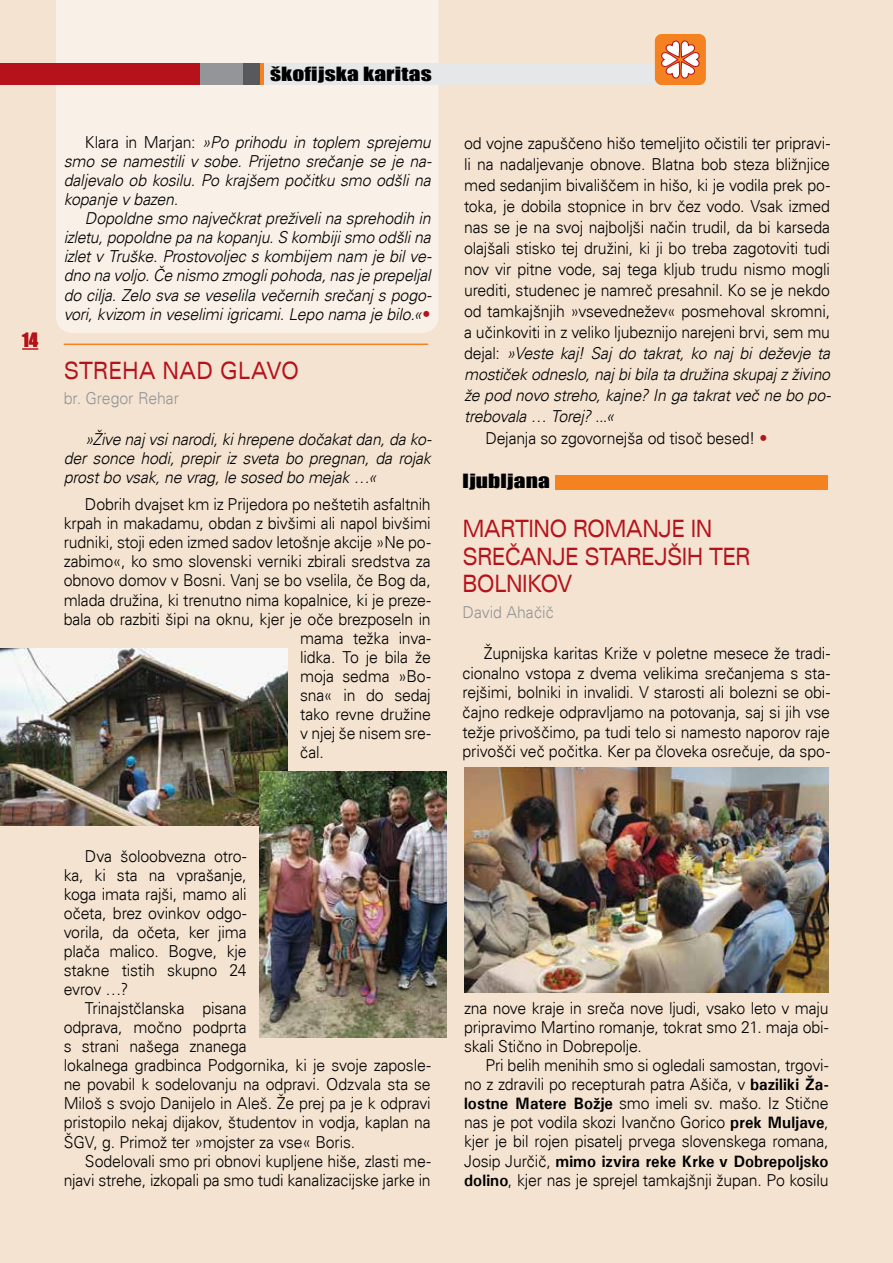
<style>
.page{position:relative;width:893px;height:1263px;background:#f4e3d1}
.page>*{position:absolute;margin:0;border:0;box-sizing:border-box;transform-origin:0 0}
.t1{font:expanded 24px/27.6px "Univers";letter-spacing:-.03em;color:#b5121b;scale:.78 1}
.t2{font:expanded 24px "Univers";letter-spacing:.005em;color:#b5121b;scale:.78 1}
.t3{font:18px "Impact";letter-spacing:.005em;color:#000;scale:1.3 1}
.t4{font:18px "Impact";color:#b5121b}
.t5{font:300 16.5px/19px "Univers";letter-spacing:-.01em;color:#000;text-align:justify;scale:.96 1}
.t6{font:italic 300 16.5px/19px "Univers";letter-spacing:-.01em;color:#000;text-align:justify;scale:.96 1}
.t7{font:300 16.5px "Univers";color:#939598;scale:.96 1}
.s1{font-style:normal}
.s2{font-style:normal;font-size:16.65px;color:#b5121b}
.s3{font-size:16.65px;color:#b5121b}
.s4{font-weight:700}
</style>
<div class="page">
<div style="left:56px;top:0;width:383px;height:333px;background:#f9f0e7"></div>
<div style="left:0;top:64px;width:668px;height:21px;background:#e6e7e8"></div>
<div style="left:0;top:64px;width:259px;height:21px;background:#58595b"></div>
<div style="left:0;top:64px;width:242px;height:21px;background:#939598"></div>
<div style="left:0;top:64px;width:200px;height:21px;background:#b5121b"></div>
<div style="left:655px;top:34px;width:51px;height:51px;background:#f58220;border-radius:7px"></div>
<svg style="left:661px;top:40px;width:39px;height:39px"></svg>
<svg style="left:22px;top:348px;width:16px;height:1px"></svg>
<img style="left:464px;top:767px;width:365px;height:226px">
<div style="left:556px;top:475px;width:272px;height:14px;background:#f58220"></div>
<img style="left:0;top:648px;width:287px;height:177px">
<img style="left:259px;top:772px;width:187px;height:265px">
<hr style="left:64px;top:344px;width:364px;height:1px;background:#f58220">
<p class="t4" style="left:22px;top:326px;width:18px">14</p>
<p class="t3" style="left:270px;top:60px;width:126px">škofijska karitas</p>
<p class="t6" style="left:64px;top:133px;width:385px;text-indent:21px"><span class="s1">Klara in Marjan:</span> »Po prihodu in toplem sprejemu smo se namestili v sobe. Prijetno srečanje se je na&shy;daljevalo ob kosilu. Po krajšem počitku smo odšli na kopanje v bazen.</p>
<p class="t6" style="left:64px;top:209px;width:385px;text-indent:21px">Dopoldne smo največkrat preživeli na sprehodih in izletu, popoldne pa na kopanju. S kombiji smo odšli na izlet v Truške. Prostovoljec s kombijem nam je bil ve&shy;dno na voljo. Če nismo zmogli pohoda, nas je prepeljal do cilja. Zelo sva se veselila večernih srečanj s pogo&shy;vori, kvizom in veselimi igricami. Lepo nama je bilo.«<span class="s2">•</span></p>
<h1 class="t2" style="left:64px;top:356px;width:303px">STREHA NAD GLAVO</h1>
<p class="t7" style="left:64px;top:388px;width:122px">br. Gregor Rehar</p>
<p class="t6" style="left:64px;top:429px;width:385px;text-indent:21px">»Žive naj vsi narodi, ki hrepene dočakat dan, da ko&shy;der sonce hodi, prepir iz sveta bo pregnan, da rojak prost bo vsak, ne vrag, le sosed bo mejak …«</p>
<p class="t5" style="left:85px;top:495px;width:362px">Dobrih dvajset km iz Prijedora po neštetih asfaltnih</p>
<p class="t5" style="left:64px;top:514px;width:384px">krpah in makadamu, obdan z bivšimi ali napol bivšimi</p>
<p class="t5" style="left:64px;top:533px;width:384px">rudniki, stoji eden izmed sadov letošnje akcije »Ne po-</p>
<p class="t5" style="left:64px;top:552px;width:384px">zabimo«, ko smo slovenski verniki zbirali sredstva za</p>
<p class="t5" style="left:64px;top:571px;width:384px">obnovo domov v Bosni. Vanj se bo vselila, če Bog da,</p>
<p class="t5" style="left:64px;top:590px;width:384px">mlada družina, ki trenutno nima kopalnice, ki je preze-</p>
<p class="t5" style="left:64px;top:609px;width:384px">bala ob razbiti šipi na oknu, kjer je oče brezposeln in</p>
<p class="t5" style="left:300px;top:628px;width:138px">mama težka inva-</p>
<p class="t5" style="left:300px;top:647px;width:138px">lidka. To je bila že</p>
<p class="t5" style="left:300px;top:666px;width:138px">moja sedma »Bo-</p>
<p class="t5" style="left:300px;top:685px;width:138px">sna« in do sedaj</p>
<p class="t5" style="left:300px;top:704px;width:138px">tako revne družine</p>
<p class="t5" style="left:300px;top:723px;width:138px">v njej še nisem sre-</p>
<p class="t5" style="left:300px;top:743px;width:26px">čal.</p>
<p class="t5" style="left:464px;top:133px;width:383px">od vojne zapuščeno hišo temeljito očistili ter pripravi-</p>
<p class="t5" style="left:464px;top:154px;width:383px">li na nadaljevanje obnove. Blatna bob steza bližnjice</p>
<p class="t5" style="left:464px;top:175px;width:383px">med sedanjim bivališčem in hišo, ki je vodila prek po-</p>
<p class="t5" style="left:464px;top:196px;width:383px">toka, je dobila stopnice in brv čez vodo. Vsak izmed</p>
<p class="t5" style="left:464px;top:217px;width:383px">nas se je na svoj najboljši način trudil, da bi karseda</p>
<p class="t5" style="left:464px;top:239px;width:383px">olajšali stisko tej družini, ki ji bo treba zagotoviti tudi</p>
<p class="t5" style="left:464px;top:260px;width:383px">nov vir pitne vode, saj tega kljub trudu nismo mogli</p>
<p class="t5" style="left:464px;top:281px;width:383px">urediti, studenec je namreč presahnil. Ko se je nekdo</p>
<p class="t5" style="left:464px;top:302px;width:383px">od tamkajšnjih »vsevednežev« posmehoval skromni,</p>
<p class="t5" style="left:464px;top:323px;width:383px">a učinkoviti in z veliko ljubeznijo narejeni brvi, sem mu</p>
<p class="t6" style="left:464px;top:344px;width:383px"><span class="s1">dejal:</span> »Veste kaj! Saj do takrat, ko naj bi deževje ta</p>
<p class="t6" style="left:464px;top:365px;width:383px">mostiček odneslo, naj bi bila ta družina skupaj z živino</p>
<p class="t6" style="left:464px;top:386px;width:384px">že pod novo streho, kajne? In ga takrat več ne bo po-</p>
<p class="t6" style="left:464px;top:407px;width:159px">trebovala … Torej? ...«</p>
<p class="t5" style="left:485px;top:429px;width:295px">Dejanja so zgovornejša od tisoč besed! <span class="s3">•</span></p>
<p class="t3" style="left:463px;top:467px;width:69px">ljubljana</p>
<h1 class="t1" style="left:463px;top:515px;width:371px">MARTINO ROMANJE IN<br>SREČANJE STAREJŠIH TER<br>BOLNIKOV</h1>
<p class="t7" style="left:463px;top:602px;width:96px">David Ahačič</p>
<p class="t5" style="left:463px;top:643px;width:384px;line-height:19.6px;text-indent:21px">Župnijska karitas Križe v poletne mesece že tradi&shy;cionalno vstopa z dvema velikima srečanjema s sta&shy;rejšimi, bolniki in invalidi. V starosti ali bolezni se obi&shy;čajno redkeje odpravljamo na potovanja, saj si jih vse težje privoščimo, pa tudi telo si namesto naporov raje privošči več počitka. Ker pa človeka osrečuje, da spo-</p>
<p class="t5" style="left:64px;top:846px;width:192px;text-indent:21px">Dva šoloobvezna otro&shy;ka, ki sta na vprašanje, koga imata rajši, mamo ali očeta, brez ovinkov odgo&shy;vorila, da očeta, ker jima plača malico. Bogve, kje stakne tistih skupno 24 evrov …?</p>
<p class="t5" style="left:64px;top:999px;width:384px;text-align:left;text-indent:21px">Trinajstčlanska pisana<br>odprava, močno podprta<br>s strani našega znanega<br>lokalnega gradbinca Podgornika, ki je svoje zaposle&shy;ne povabil k sodelovanju na odpravi. Odzvala sta se Miloš s svojo Danijelo in Aleš. Že prej pa je k odpravi pristopilo nekaj dijakov, študentov in vodja, kaplan na ŠGV, g. Primož ter »mojster za vse« Boris.</p>
<p class="t5" style="left:64px;top:1151px;width:384px;text-align:right">Sodelovali smo pri obnovi kupljene hiše, zlasti me&shy;njavi strehe, izkopali pa smo tudi kanalizacijske jarke in</p>
<p class="t5" style="left:464px;top:999px;width:381px">zna nove kraje in sreča nove ljudi, vsako leto v maju pripravimo Martino romanje, tokrat smo 21. maja obi&shy;skali Stično in Dobrepolje.</p>
<p class="t5" style="left:464px;top:1056px;width:381px;text-indent:21px">Pri belih menihih smo si ogledali samostan, trgovi&shy;no z zdravili po recepturah patra Ašiča, v <span class="s4">baziliki Ža&shy;lostne Matere Božje</span> smo imeli sv. mašo. Iz Stične nas je pot vodila skozi Ivančno Gorico <span class="s4">prek Muljave</span>, kjer je bil rojen pisatelj prvega slovenskega romana, Josip Jurčič, <span class="s4">mimo izvira reke Krke v Dobrepoljsko dolino</span>, kjer nas je sprejel tamkajšnji župan. Po kosilu</p>
</div>
